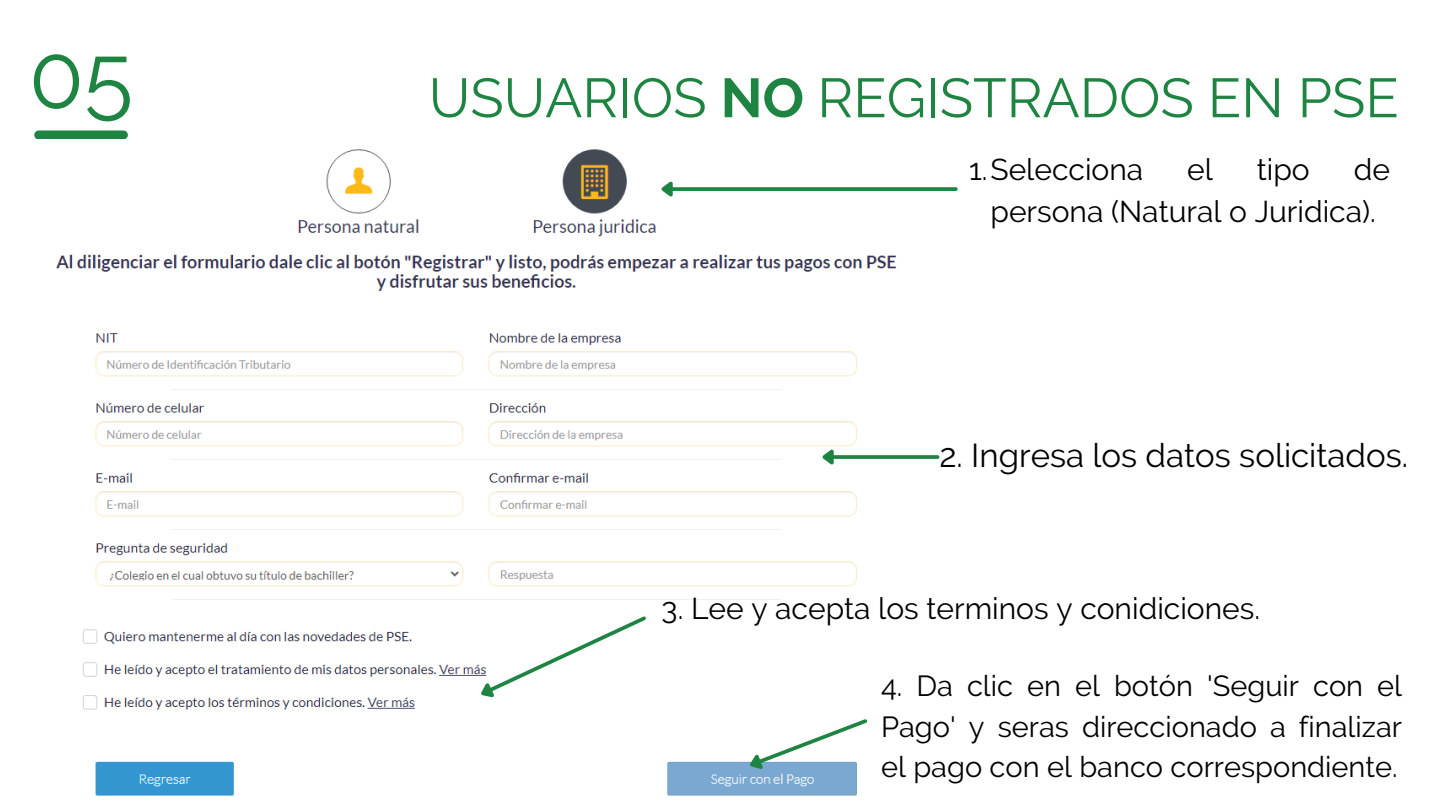
<style>
.page{position:relative;width:1440px;height:810px;background:#fff}
.page>*{position:absolute;margin:0;border:0;box-sizing:border-box;transform-origin:0 0}
.t1{font:90px "Raleway";color:#1e8442}
.t2{font:55px "Raleway";color:#1e8442}
.t3{font:33px "Raleway";color:#000}
.t4{font:30px/42px "Raleway";color:#000}
.t5{font:29px/40.5px "Raleway";color:#000;text-align:justify}
.s1{font-weight:700}
</style>
<div class="page">
<div style="left:39px;top:130px;width:84px;height:10px;background:#1e8442"></div>
<img style="left:56px;top:149px;width:841px;height:647px">
<svg style="left:676px;top:187px;width:280px;height:4px"></svg>
<svg style="left:657px;top:176px;width:19px;height:24px"></svg>
<svg style="left:837px;top:455px;width:101px;height:4px"></svg>
<svg style="left:818px;top:444px;width:19px;height:24px"></svg>
<svg style="left:472px;top:613px;width:177px;height:93px"></svg>
<svg style="left:741px;top:716px;width:129px;height:61px"></svg>
<p class="t1" style="left:29px;top:23px;width:106px">05</p>
<p class="t2" style="left:429px;top:66px;width:972px">USUARIOS <span class="s1">NO</span> REGISTRADOS EN PSE</p>
<p class="t4" style="left:969px;top:149px;width:176px">1.Selecciona</p>
<p class="t4" style="left:1187px;top:149px;width:27px">el</p>
<p class="t4" style="left:1257px;top:149px;width:54px">tipo</p>
<p class="t4" style="left:990px;top:149px;width:401px;text-indent:363px">de persona (Natural o Juridica).</p>
<p class="t3" style="left:939px;top:436px;width:470px">2. Ingresa los datos solicitados.</p>
<p class="t4" style="left:662px;top:587px;width:600px">3. Lee y acepta los terminos y conidiciones.</p>
<p class="t5" style="left:881px;top:666px;width:523px">4. Da clic en el botón 'Seguir con el Pago' y seras direccionado a finalizar el pago con el banco correspondiente.</p>
</div>
